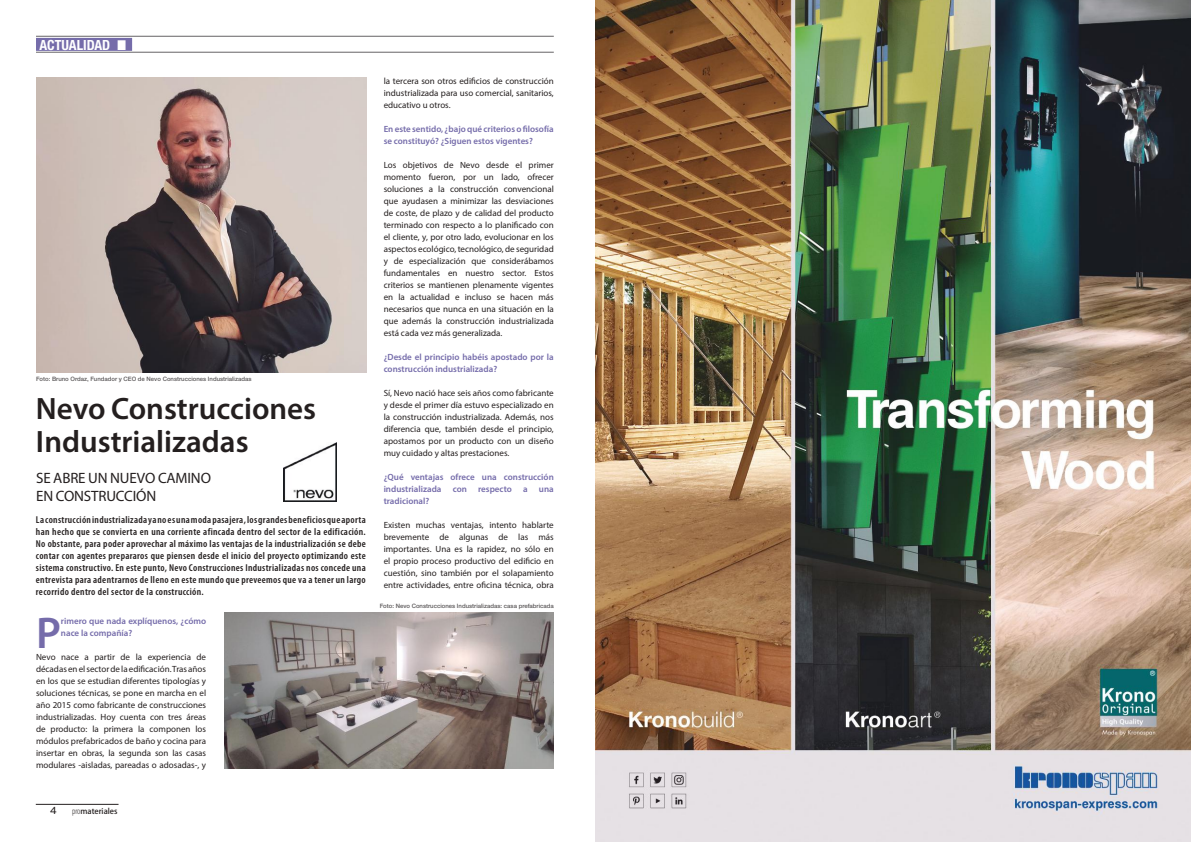
<style>
.page{position:relative;width:1191px;height:842px;background:#fff}
.page>*{position:absolute;margin:0;border:0;box-sizing:border-box;transform-origin:0 0}
.t1{font:600 44.6px "Myriad Pro";color:#756caa}
.t2{font:600 31px/33px "Myriad Pro";color:#241f1f}
.t3{font:15px/18px "Myriad Pro";letter-spacing:-.01em;color:#241f1f}
.t4{font:700 condensed 14px "Helvetica Neue";color:#fff}
.t5{font:600 condensed 10px/12px "Myriad Pro";letter-spacing:.03em;color:#241f1f;text-align:justify}
.t6{font:expanded 10px "Helvetica Neue";color:#241f1f}
.t7{font:9px/12px "Myriad Pro";color:#241f1f;text-align:justify}
.t8{font:600 9px/12px "Myriad Pro";color:#756caa}
.t9{font:500 7.8px "Koz Go Std";color:#241f1f}
.t10{font:500 6px "Helvetica Neue";color:#5a5758}
.s1{font-family:"Arial Narrow";font-weight:400;font-stretch:normal;font-size:21px}
.s2{font-family:"Myriad Pro";font-weight:300;font-stretch:condensed;font-size:9.1px}
</style>
<div class="page">
<div style="left:36px;top:38px;width:96px;height:13px;background:#756caa"></div>
<hr style="left:36px;top:52px;width:518px;height:1px;background:#656365">
<hr style="left:36px;top:36px;width:518px;height:1px;background:#656365">
<hr style="left:36px;top:804px;width:82px;height:1px;background:#241f1f">
<img style="left:36px;top:78px;width:330px;height:294px">
<img style="left:224px;top:612px;width:330px;height:156px">
<img style="left:595px;top:0;width:596px;height:842px">
<img style="left:284px;top:442px;width:53px;height:59px">
<h3 class="t4" style="left:39px;top:36px;width:90px">ACTUALIDAD <span class="s1">■</span></h3>
<p class="t10" style="left:36px;top:375px;width:217px">Foto: Bruno Ordaz, Fundador y CEO de Nevo Construcciones Industrializadas</p>
<h2 class="t2" style="left:36px;top:392px;width:282px">Nevo Construcciones<br>Industrializadas</h2>
<h3 class="t3" style="left:36px;top:469px;width:176px">SE ABRE UN NUEVO CAMINO<br>EN CONSTRUCCIÓN</h3>
<p class="t5" style="left:36px;top:514px;width:331px">La construcción industrializada ya no es una moda pasajera, los grandes beneficios que aporta han hecho que se convierta en una corriente afincada dentro del sector de la edificación.<br>No obstante, para poder aprovechar al máximo las ventajas de la industrialización se debe contar con agentes prepararos que piensen desde el inicio del proyecto optimizando este sistema constructivo. En este punto, Nevo Construcciones Industrializadas nos concede una entrevista para adentrarnos de lleno en este mundo que preveemos que va a tener un largo recorrido dentro del sector de la construcción.</p>
<h1 class="t1" style="left:36px;top:605px;width:26px">P</h1>
<p class="t8" style="left:61px;top:615px;width:147px">rimero que nada explíquenos, ¿cómo nace la compañía?</p>
<p class="t7" style="left:36px;top:651px;width:172px">Nevo nace a partir de la experiencia de décadas en el sector de la edificación. Tras años en los que se estudian diferentes tipologías y soluciones técnicas, se pone en marcha en el año 2015 como fabricante de construcciones industrializadas. Hoy cuenta con tres áreas de producto: la primera la componen los módulos prefabricados de baño y cocina para insertar en obras, la segunda son las casas modulares -aisladas, pareadas o adosadas-, y</p>
<p class="t7" style="left:384px;top:75px;width:172px">la tercera son otros edificios de construcción industrializada para uso comercial, sanitarios, educativo u otros.</p>
<p class="t8" style="left:384px;top:123px;width:172px">En este sentido, ¿bajo qué criterios o filosofía se constituyó? ¿Siguen estos vigentes?</p>
<p class="t7" style="left:384px;top:159px;width:172px">Los objetivos de Nevo desde el primer momento fueron, por un lado, ofrecer soluciones a la construcción convencional que ayudasen a minimizar las desviaciones de coste, de plazo y de calidad del producto terminado con respecto a lo planificado con el cliente, y, por otro lado, evolucionar en los aspectos ecológico, tecnológico, de seguridad y de especialización que considerábamos fundamentales en nuestro sector. Estos criterios se mantienen plenamente vigentes en la actualidad e incluso se hacen más necesarios que nunca en una situación en la que además la construcción industrializada está cada vez más generalizada.</p>
<p class="t8" style="left:384px;top:351px;width:172px">¿Desde el principio habéis apostado por la construcción industrializada?</p>
<p class="t7" style="left:384px;top:387px;width:172px">Sí, Nevo nació hace seis años como fabricante y desde el primer día estuvo especializado en la construcción industrializada. Además, nos diferencia que, también desde el principio, apostamos por un producto con un diseño muy cuidado y altas prestaciones.</p>
<p class="t8" style="left:384px;top:471px;width:172px;text-align:justify">¿Qué ventajas ofrece una construcción industrializada con respecto a una tradicional?</p>
<p class="t7" style="left:384px;top:519px;width:172px">Existen muchas ventajas, intento hablarte brevemente de algunas de las más importantes. Una es la rapidez, no sólo en el propio proceso productivo del edificio en cuestión, sino también por el solapamiento entre actividades, entre oficina técnica, obra</p>
<p class="t10" style="left:380px;top:602px;width:176px">Foto: Nevo Construcciones Industrializadas: casa prefabricada</p>
<p class="t6" style="left:50px;top:804px;width:8px">4</p>
<p class="t9" style="left:72px;top:806px;width:47px"><span class="s2">pro</span>materiales</p>
</div>
